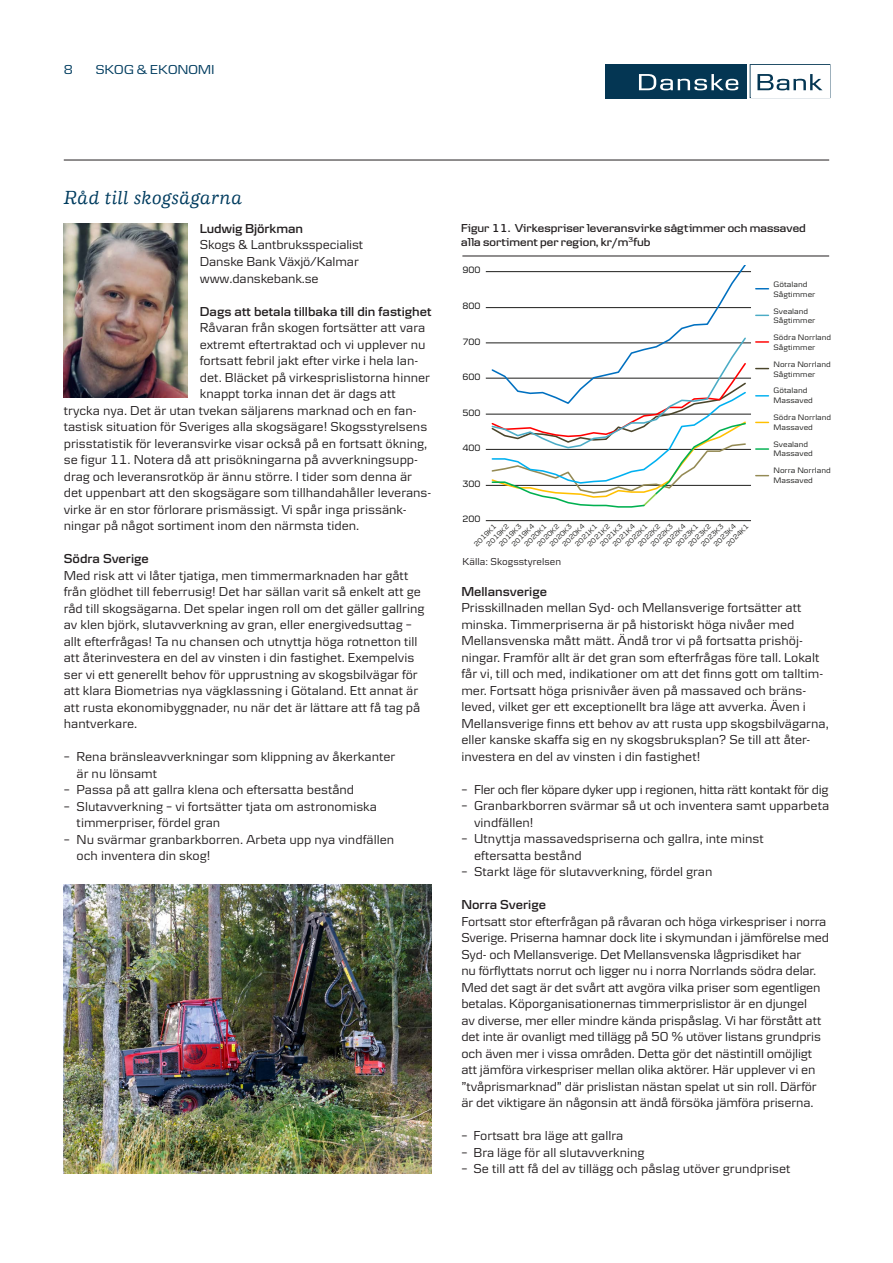
<style>
.page{position:relative;width:893px;height:1263px;background:#fff}
.page>*{position:absolute;margin:0;border:0;box-sizing:border-box;transform-origin:0 0}
.t1{font:italic 500 19.5px "Danske Human";letter-spacing:.02em;color:#003c5f}
.t2{font:13.5px/16.5px "Danske Textv 2";color:#231f20}
.t3{font:600 13.5px "Danske Textv 2";color:#231f20}
.t4{font:13.5px "Danske Textv 2";letter-spacing:-.02em;color:#231f20}
.Brödtext{font:13.5px "Danske Headline";letter-spacing:.02em;color:#003c5f}
.t5{font:600 12px/13.5px "Danske Headline";letter-spacing:.005em;color:#231f20}
.Brödtext-2{font:10.5px "Danske Textv 2";letter-spacing:.005em;color:#231f20}
.t6{font:9.6px "Danske Textv 2";color:#000}
.t7{font:8.1px/9.8px "Danske Textv 2";color:#1d1d1b;scale:1.06 1}
.t8{font:7.35px "Danske Textv 2";color:#1d1d1b}
.s1{font-weight:600}
</style>
<div class="page">
<hr style="left:64px;top:160px;width:765px;height:1px;background:#231f20">
<div style="left:605px;top:64px;width:141px;height:34px;background:#043653"></div>
<svg style="left:639px;top:74px;width:99px;height:16px"></svg>
<svg style="left:750px;top:64px;width:80px;height:34px"></svg>
<svg style="left:756px;top:368px;width:12px;height:1px"></svg>
<svg style="left:756px;top:475px;width:12px;height:1px"></svg>
<svg style="left:756px;top:341px;width:12px;height:2px"></svg>
<svg style="left:756px;top:422px;width:12px;height:1px"></svg>
<svg style="left:756px;top:315px;width:12px;height:1px"></svg>
<svg style="left:756px;top:448px;width:12px;height:2px"></svg>
<svg style="left:756px;top:288px;width:12px;height:1px"></svg>
<svg style="left:756px;top:395px;width:12px;height:2px"></svg>
<hr style="left:486px;top:485px;width:265px;height:1px;background:#1d1d1b">
<hr style="left:486px;top:449px;width:265px;height:1px;background:#1d1d1b">
<hr style="left:486px;top:414px;width:265px;height:1px;background:#1d1d1b">
<hr style="left:486px;top:378px;width:265px;height:1px;background:#1d1d1b">
<hr style="left:486px;top:343px;width:265px;height:1px;background:#1d1d1b">
<hr style="left:486px;top:307px;width:265px;height:1px;background:#1d1d1b">
<hr style="left:486px;top:271px;width:265px;height:1px;background:#1d1d1b">
<hr style="left:486px;top:520px;width:265px;height:1px;background:#1d1d1b">
<svg style="left:490px;top:265px;width:257px;height:243px"></svg>
<hr style="left:462px;top:256px;width:367px;height:1px;background:#231f20">
<img style="left:64px;top:884px;width:368px;height:290px">
<img style="left:64px;top:223px;width:123px;height:175px">
<p class="Brödtext" style="left:64px;top:61px;width:11px">8</p>
<p class="Brödtext" style="left:96px;top:62px;width:120px">SKOG &amp; EKONOMI</p>
<p class="t1" style="left:64px;top:187px;width:180px">Råd till skogsägarna</p>
<p class="t2" style="left:200px;top:220px;width:165px"><span class="s1">Ludwig Björkman<br></span>Skogs &amp; Lantbruksspecialist<br>Danske Bank Växjö/Kalmar www.danskebank.se</p>
<p class="t3" style="left:200px;top:303px;width:233px">Dags att betala tillbaka till din fastighet</p>
<p class="t2" style="left:200px;top:319px;width:227px">Råvaran från skogen fortsätter att vara</p>
<p class="t2" style="left:200px;top:335px;width:227px">extremt eftertraktad och vi upplever nu</p>
<p class="t2" style="left:200px;top:352px;width:220px">fortsatt febril jakt efter virke i hela lan-</p>
<p class="t2" style="left:200px;top:368px;width:232px">det. Bläcket på virkesprislistorna hinner</p>
<p class="t2" style="left:200px;top:385px;width:198px">knappt torka innan det är dags att</p>
<p class="t2" style="left:64px;top:401px;width:354px">trycka nya. Det är utan tvekan säljarens marknad och en fan-</p>
<p class="t2" style="left:64px;top:418px;width:365px">tastisk situation för Sveriges alla skogsägare! Skogsstyrelsens</p>
<p class="t2" style="left:64px;top:434px;width:365px">prisstatistik för leveransvirke visar också på en fortsatt ökning,</p>
<p class="t2" style="left:64px;top:451px;width:356px">se figur 11. Notera då att prisökningarna på avverkningsupp-</p>
<p class="t2" style="left:64px;top:467px;width:350px">drag och leveransrotköp är ännu större. I tider som denna är</p>
<p class="t2" style="left:64px;top:484px;width:369px">det uppenbart att den skogsägare som tillhandahåller leverans-</p>
<p class="t2" style="left:64px;top:500px;width:344px">virke är en stor förlorare prismässigt. Vi spår inga prissänk-</p>
<p class="t2" style="left:64px;top:517px;width:297px">ningar på något sortiment inom den närmsta tiden.</p>
<p class="t3" style="left:64px;top:551px;width:86px">Södra Sverige</p>
<p class="t2" style="left:64px;top:566px;width:362px">Med risk att vi låter tjatiga, men timmermarknaden har gått från glödhet till feberrusig! Det har sällan varit så enkelt att ge råd till skogsägarna. Det spelar ingen roll om det gäller gallring av klen björk, slutavverkning av gran, eller energivedsuttag – allt efterfrågas! Ta nu chansen och utnyttja höga rotnetton till att återinvestera en del av vinsten i din fastighet. Exempelvis ser vi ett generellt behov för upprustning av skogsbilvägar för att klara Biometrias nya vägklassning i Götaland. Ett annat är att rusta ekonomibyggnader, nu när det är lättare att få tag på hantverkare.</p>
<p class="t2" style="left:77px;top:748px;width:320px;text-indent:-13px">– Rena bränsleavverkningar som klippning av åkerkanter är nu lönsamt</p>
<p class="t2" style="left:64px;top:781px;width:292px">– Passa på att gallra klena och eftersatta bestånd</p>
<p class="t2" style="left:77px;top:797px;width:302px;text-indent:-13px">– Slutavverkning – vi fortsätter tjata om astronomiska timmerpriser, fördel gran</p>
<p class="t2" style="left:77px;top:830px;width:319px;text-indent:-13px">– Nu svärmar granbarkborren. Arbeta upp nya vindfällen och inventera din skog!</p>
<p class="t5" style="left:461px;top:221px;width:346px">Figur 11. Virkespriser leveransvirke sågtimmer och massaved alla sortiment per region, kr/m<sup>3</sup>fub</p>
<p class="t6" style="left:462px;top:265px;width:20px">900</p>
<p class="t6" style="left:462px;top:301px;width:20px">800</p>
<p class="t6" style="left:462px;top:336px;width:20px">700</p>
<p class="t6" style="left:462px;top:371px;width:20px">600</p>
<p class="t6" style="left:462px;top:407px;width:20px">500</p>
<p class="t6" style="left:462px;top:442px;width:20px">400</p>
<p class="t6" style="left:462px;top:478px;width:20px">300</p>
<p class="t6" style="left:462px;top:514px;width:20px">200</p>
<p class="t8" style="left:510px;top:543px;width:30px;rotate:-46deg">2019K4</p>
<p class="t8" style="left:560px;top:543px;width:30px;rotate:-46deg">2020K4</p>
<p class="t8" style="left:611px;top:543px;width:30px;rotate:-46deg">2021K4</p>
<p class="t8" style="left:661px;top:543px;width:30px;rotate:-46deg">2022K4</p>
<p class="t8" style="left:712px;top:543px;width:30px;rotate:-46deg">2023K4</p>
<p class="t8" style="left:485px;top:543px;width:30px;rotate:-46deg">2019K2</p>
<p class="t8" style="left:535px;top:543px;width:30px;rotate:-46deg">2020K2</p>
<p class="t8" style="left:586px;top:543px;width:30px;rotate:-46deg">2021K2</p>
<p class="t8" style="left:636px;top:543px;width:30px;rotate:-46deg">2022K2</p>
<p class="t8" style="left:687px;top:543px;width:30px;rotate:-46deg">2023K2</p>
<p class="t8" style="left:497px;top:543px;width:30px;rotate:-46deg">2019K3</p>
<p class="t8" style="left:548px;top:543px;width:30px;rotate:-46deg">2020K3</p>
<p class="t8" style="left:598px;top:543px;width:30px;rotate:-46deg">2021K3</p>
<p class="t8" style="left:649px;top:543px;width:30px;rotate:-46deg">2022K3</p>
<p class="t8" style="left:699px;top:543px;width:30px;rotate:-46deg">2023K3</p>
<p class="t8" style="left:472px;top:543px;width:30px;rotate:-46deg">2019K1</p>
<p class="t8" style="left:522px;top:543px;width:30px;rotate:-46deg">2020K1</p>
<p class="t8" style="left:573px;top:543px;width:30px;rotate:-46deg">2021K1</p>
<p class="t8" style="left:623px;top:543px;width:30px;rotate:-46deg">2022K1</p>
<p class="t8" style="left:674px;top:543px;width:30px;rotate:-46deg">2023K1</p>
<p class="t8" style="left:724px;top:543px;width:30px;rotate:-46deg">2024K1</p>
<p class="Brödtext-2" style="left:462px;top:556px;width:100px">Källa: Skogsstyrelsen</p>
<p class="t7" style="left:773px;top:279px;width:41px">Götaland<br>Sågtimmer</p>
<p class="t7" style="left:773px;top:306px;width:41px">Svealand<br>Sågtimmer</p>
<p class="t7" style="left:773px;top:333px;width:56px">Södra Norrland<br>Sågtimmer</p>
<p class="t7" style="left:773px;top:359px;width:56px">Norra Norrland<br>Sågtimmer</p>
<p class="t7" style="left:773px;top:386px;width:39px">Götaland<br>Massaved</p>
<p class="t7" style="left:773px;top:412px;width:56px">Södra Norrland<br>Massaved</p>
<p class="t7" style="left:773px;top:439px;width:39px">Svealand<br>Massaved</p>
<p class="t7" style="left:773px;top:466px;width:56px">Norra Norrland<br>Massaved</p>
<p class="t3" style="left:461px;top:583px;width:87px">Mellansverige</p>
<p class="t2" style="left:461px;top:599px;width:369px">Prisskillnaden mellan Syd- och Mellansverige fortsätter att minska. Timmerpriserna är på historiskt höga nivåer med Mellansvenska mått mätt. Ändå tror vi på fortsatta prishöj&shy;ningar. Framför allt är det gran som efterfrågas före tall. Lokalt får vi, till och med, indikationer om att det finns gott om talltim&shy;mer. Fortsatt höga prisnivåer även på massaved och bräns&shy;leved, vilket ger ett exceptionellt bra läge att avverka. Även i Mellansverige finns ett behov av att rusta upp skogsbilvägarna, eller kanske skaffa sig en ny skogsbruksplan? Se till att åter&shy;investera en del av vinsten i din fastighet!</p>
<p class="t4" style="left:461px;top:781px;width:369px">– Fler och fler köpare dyker upp i regionen, hitta rätt kontakt för dig</p>
<p class="t2" style="left:474px;top:797px;width:357px;text-indent:-13px">– Granbarkborren svärmar så ut och inventera samt upparbeta vindfällen!</p>
<p class="t2" style="left:474px;top:830px;width:291px;text-indent:-13px">– Utnyttja massavedspriserna och gallra, inte minst eftersatta bestånd</p>
<p class="t2" style="left:461px;top:863px;width:253px">– Starkt läge för slutavverkning, fördel gran</p>
<p class="t3" style="left:461px;top:897px;width:86px">Norra Sverige</p>
<p class="t2" style="left:461px;top:913px;width:369px">Fortsatt stor efterfrågan på råvaran och höga virkespriser i norra Sverige. Priserna hamnar dock lite i skymundan i jämförelse med Syd- och Mellansverige. Det Mellansvenska lågprisdiket har<br>nu förflyttats norrut och ligger nu i norra Norrlands södra delar.<br>Med det sagt är det svårt att avgöra vilka priser som egentligen betalas. Köporganisationernas timmerprislistor är en djungel<br>av diverse, mer eller mindre kända prispåslag. Vi har förstått att det inte är ovanligt med tillägg på 50 % utöver listans grundpris och även mer i vissa områden. Detta gör det nästintill omöjligt att jämföra virkespriser mellan olika aktörer. Här upplever vi en ”tvåprismarknad” där prislistan nästan spelat ut sin roll. Därför är det viktigare än någonsin att ändå försöka jämföra priserna.</p>
<p class="t2" style="left:461px;top:1127px;width:163px">– Fortsatt bra läge att gallra</p>
<p class="t2" style="left:461px;top:1144px;width:185px">– Bra läge för all slutavverkning</p>
<p class="t2" style="left:461px;top:1160px;width:331px">– Se till att få del av tillägg och påslag utöver grundpriset</p>
</div>
